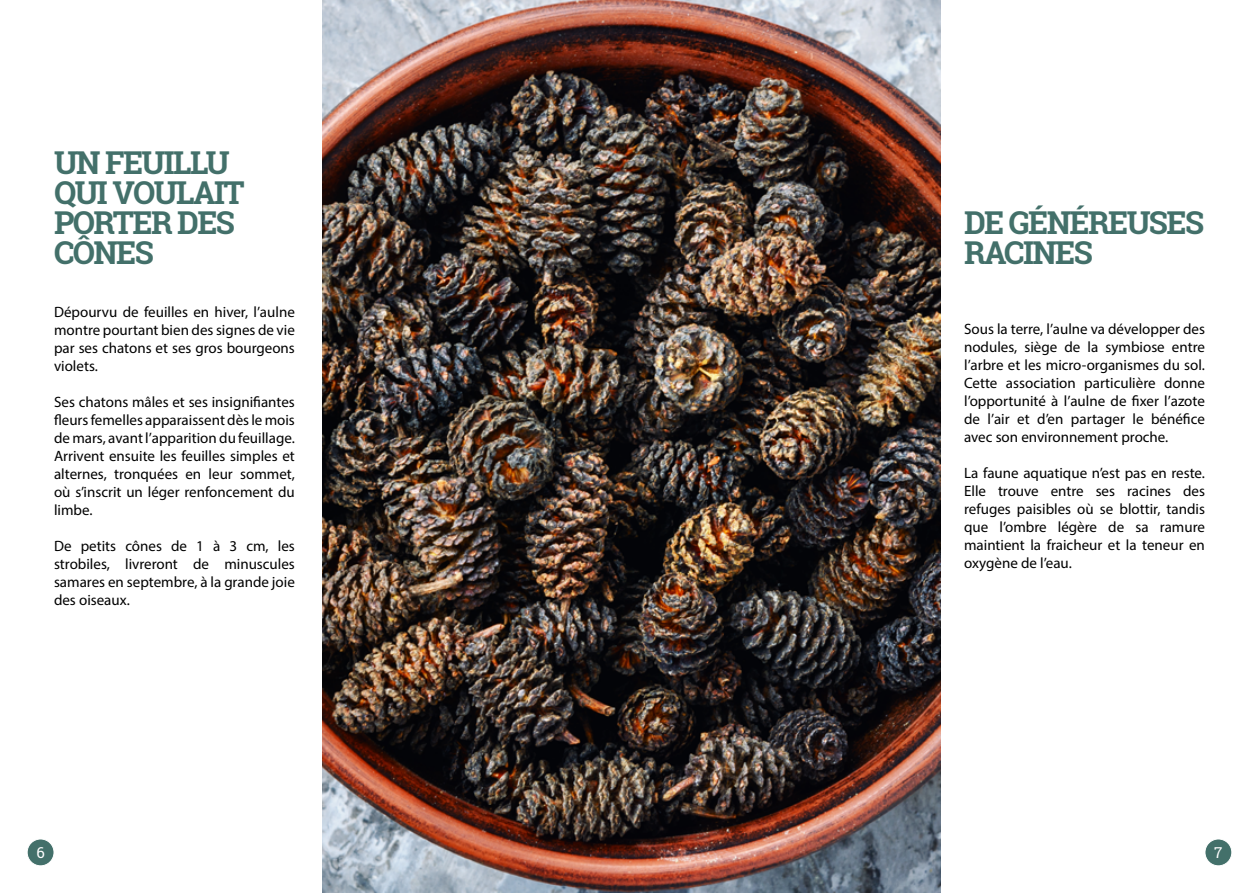
<style>
.page{position:relative;width:1259px;height:893px;background:#fff}
.page>*{position:absolute;margin:0;border:0;box-sizing:border-box;transform-origin:0 0}
.t1{font:700 31.5px/30px "Roboto Slab";letter-spacing:-.05em;color:#43706a}
.t2{font:15px/18px "Myriad Pro";color:#000;text-align:justify}
.t3{font:15px "Roboto Slab";color:#fff}
</style>
<div class="page">
<div style="left:27px;top:839px;width:27px;height:27px;background:#43706a;border-radius:50%"></div>
<div style="left:27px;top:839px;width:27px;height:27px;border:1px solid #fff;border-radius:50%"></div>
<div style="left:1205px;top:839px;width:26px;height:27px;background:#43706a;border-radius:50%"></div>
<div style="left:1204px;top:839px;width:28px;height:27px;border:1px solid #fff;border-radius:50%"></div>
<img style="left:322px;top:0;width:618px;height:893px">
<h1 class="t1" style="left:54px;top:147px;width:192px">UN FEUILLU<br>QUI VOULAIT<br>PORTER DES<br>CÔNES</h1>
<p class="t2" style="left:54px;top:303px;width:242px">Dépourvu de feuilles en hiver, l’aulne montre pourtant bien des signes de vie par ses chatons et ses gros bourgeons violets.</p>
<p class="t2" style="left:54px;top:393px;width:242px">Ses chatons mâles et ses insignifiantes fleurs femelles apparaissent dès le mois de mars, avant l’apparition du feuillage.<br>Arrivent ensuite les feuilles simples et alternes, tronquées en leur sommet, où s’inscrit un léger renfoncement du limbe.</p>
<p class="t2" style="left:54px;top:537px;width:242px">De petits cônes de 1 à 3 cm, les strobiles, livreront de minuscules samares en septembre, à la grande joie des oiseaux.</p>
<h1 class="t1" style="left:964px;top:207px;width:241px">DE GÉNÉREUSES<br>RACINES</h1>
<p class="t2" style="left:964px;top:320px;width:242px">Sous la terre, l’aulne va développer des nodules, siège de la symbiose entre l’arbre et les micro-organismes du sol.<br>Cette association particulière donne l’opportunité à l’aulne de fixer l’azote de l’air et d’en partager le bénéfice avec son environnement proche.</p>
<p class="t2" style="left:964px;top:464px;width:242px">La faune aquatique n’est pas en reste.<br>Elle trouve entre ses racines des refuges paisibles où se blottir, tandis que l’ombre légère de sa ramure maintient la fraicheur et la teneur en oxygène de l’eau.</p>
<p class="t3" style="left:36px;top:843px;width:10px">6</p>
<p class="t3" style="left:1214px;top:843px;width:10px">7</p>
</div>
